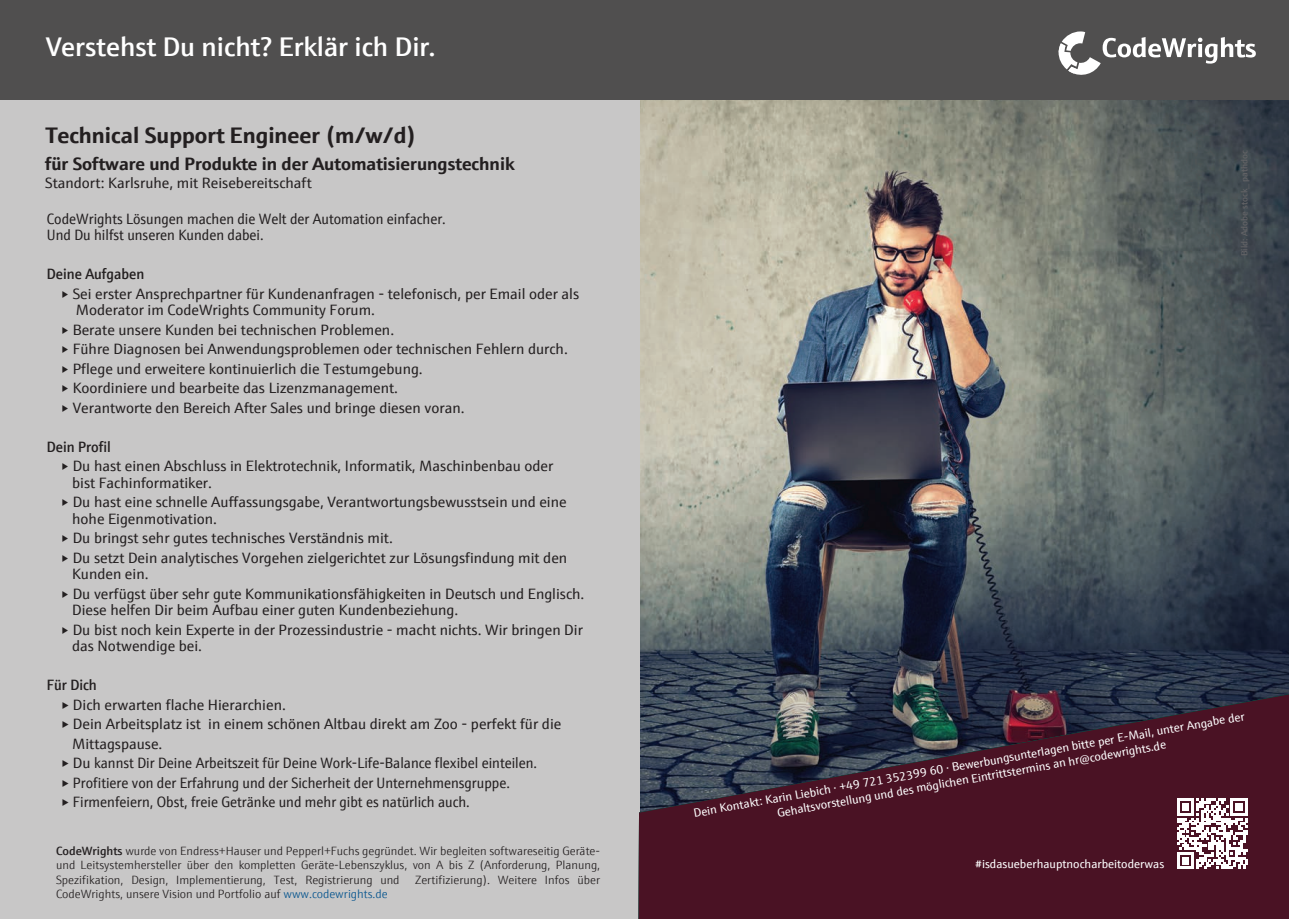
<style>
.page{position:relative;width:1289px;height:919px;background:#fff}
.page>*{position:absolute;margin:0;border:0;box-sizing:border-box;transform-origin:0 0}
.t1{font:600 27px "E+H Sans";color:#fff}
.t2{font:700 22.5px "E+H Sans";color:#231f20}
.t3{font:700 18px "E+H Sans";color:#231f20}
.t4{font:15px/19.5px "E+H Sans";color:#231f20;scale:.93 1}
.t5{font:15px/19.5px "E+H Sans";color:#231f20}
.t6{font:600 15px "E+H Sans";color:#231f20;scale:.93 1}
.t7{font:300 12px/14.4px "E+H Sans";color:#231f20;text-align:justify}
.t8{font:12px/14.4px "E+H Sans";color:#fff;text-align:center}
.t9{font:600 9px "E+H Sans";color:#636366}
.s1{font-weight:600}
.s2{color:#05548e}
</style>
<div class="page">
<img style="left:639px;top:100px;width:649px;height:594px">
<div style="left:0;top:98px;width:639px;height:820px;background:#c8c7c7"></div>
<div style="left:0;top:0;width:1288px;height:100px;background:#504f4f"></div>
<svg style="left:638px;top:694px;width:650px;height:224px;background:#451f30"></svg>
<svg style="left:1176px;top:798px;width:71px;height:71px"></svg>
<svg style="left:1058px;top:31px;width:197px;height:44px"></svg>
<h1 class="t1" style="left:46px;top:26px;width:391px">Verstehst Du nicht? Erklär ich Dir.</h1>
<h2 class="t2" style="left:45px;top:117px;width:372px">Technical Support Engineer (m/w/d)</h2>
<p class="t3" style="left:45px;top:149px;width:470px">für Software und Produkte in der Automatisierungstechnik</p>
<p class="t5" style="left:45px;top:171px;width:268px">Standort: Karlsruhe, mit Reisebereitschaft</p>
<p class="t4" style="left:47px;top:209px;width:430px;line-height:16.5px">CodeWrights Lösungen machen die Welt der Automation einfacher.<br>Und Du hilfst unseren Kunden dabei.</p>
<p class="t6" style="left:47px;top:262px;width:106px">Deine Aufgaben</p>
<p class="t4" style="left:76px;top:284px;width:543px;line-height:16.5px;text-indent:-15px">‣ Sei erster Ansprechpartner für Kundenanfragen - telefonisch, per Email oder als<br>Moderator im CodeWrights Community Forum.</p>
<p class="t4" style="left:61px;top:318px;width:547px">‣ Berate unsere Kunden bei technischen Problemen.<br>‣ Führe Diagnosen bei Anwendungsproblemen oder technischen Fehlern durch. ‣ Pflege und erweitere kontinuierlich die Testumgebung.<br>‣ Koordiniere und bearbeite das Lizenzmanagement.<br>‣ Verantworte den Bereich After Sales und bringe diesen voran.</p>
<p class="t6" style="left:47px;top:435px;width:70px">Dein Profil</p>
<p class="t4" style="left:72px;top:456px;width:519px;line-height:16.5px;text-indent:-11px">‣ Du hast einen Abschluss in Elektrotechnik, Informatik, Maschinbenbau oder bist Fachinformatiker.</p>
<p class="t4" style="left:72px;top:492px;width:533px;line-height:16.5px;text-indent:-11px">‣ Du hast eine schnelle Auffassungsgabe, Verantwortungsbewusstsein und eine hohe Eigenmotivation.</p>
<p class="t4" style="left:61px;top:527px;width:546px">‣ Du bringst sehr gutes technisches Verständnis mit.<br>‣ Du setzt Dein analytisches Vorgehen zielgerichtet zur Lösungsfindung mit den</p>
<p class="t5" style="left:61px;top:563px;width:525px;text-indent:11px">Kunden ein.<br>‣ Du verfügst über sehr gute Kommunikationsfähigkeiten in Deutsch und Englisch.</p>
<p class="t5" style="left:61px;top:599px;width:523px;text-indent:11px">Diese helfen Dir beim Aufbau einer guten Kundenbeziehung.<br>‣ Du bist noch kein Experte in der Prozessindustrie - macht nichts. Wir bringen Dir</p>
<p class="t5" style="left:72px;top:635px;width:131px">das Notwendige bei.</p>
<p class="t6" style="left:47px;top:673px;width:55px">Für Dich</p>
<p class="t5" style="left:61px;top:693px;width:227px">‣ Dich erwarten flache Hierarchien.</p>
<p class="t5" style="left:61px;top:713px;width:502px">‣ Dein Arbeitsplatz ist in einem schönen Altbau direkt am Zoo - perfekt für die</p>
<p class="t5" style="left:72px;top:732px;width:92px">Mittagspause.</p>
<p class="t5" style="left:61px;top:752px;width:478px">‣ Du kannst Dir Deine Arbeitszeit für Deine Work-Life-Balance flexibel einteilen.</p>
<p class="t5" style="left:61px;top:771px;width:451px">‣ Profitiere von der Erfahrung und der Sicherheit der Unternehmensgruppe.</p>
<p class="t5" style="left:61px;top:791px;width:410px">‣ Firmenfeiern, Obst, freie Getränke und mehr gibt es natürlich auch.</p>
<p class="t7" style="left:56px;top:842px;width:545px"><span class="s1">CodeWrights</span> wurde von Endress+Hauser und Pepperl+Fuchs gegründet. Wir begleiten softwareseitig Geräte&shy;und Leitsystemhersteller über den kompletten Geräte-Lebenszyklus, von A bis Z (Anforderung, Planung, Spezifikation, Design, Implementierung, Test, Registrierung und</p>
<p class="t7" style="left:415px;top:871px;width:186px">Zertifizierung). Weitere Infos über</p>
<p class="t7" style="left:56px;top:885px;width:333px">CodeWrights, unsere Vision und Portfolio auf <span class="s2">www.codewrights.de</span></p>
<p class="t9" style="left:1237px;top:256px;width:108px;rotate:-90deg">Bild: Adobe stock_ pathdoc</p>
<p class="t8" style="left:692px;top:804px;width:560px;rotate:-10deg">Dein Kontakt: Karin Liebich · +49 721 352399 60 · Bewerbungsunterlagen bitte per E-Mail, unter Angabe der<br>Gehaltsvorstellung und des möglichen Eintrittstermins an hr@codewrights.de</p>
<p class="t8" style="left:975px;top:856px;width:191px">#isdasueberhauptnocharbeitoderwas</p>
</div>
